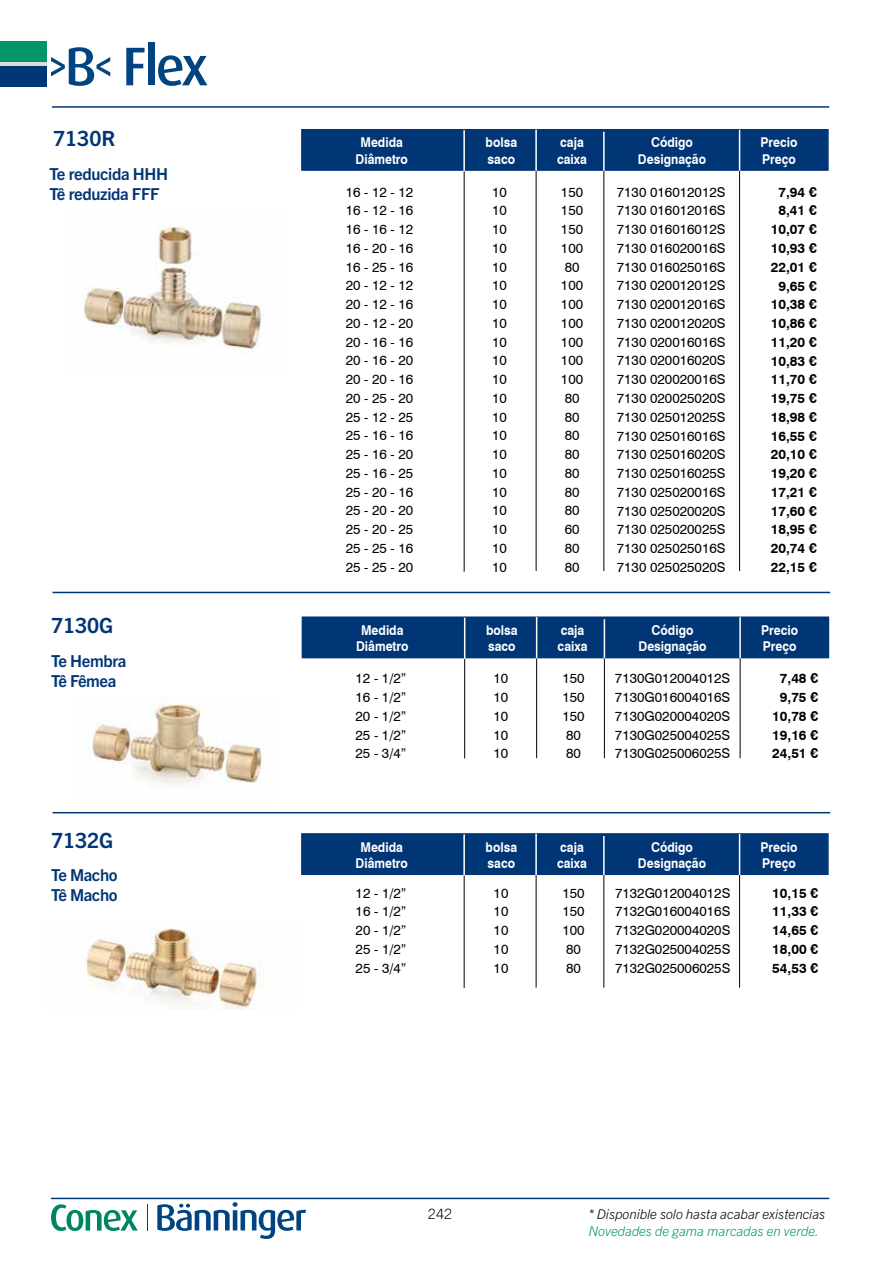
<style>
.page{position:relative;width:893px;height:1263px;background:#fff}
.page>*{position:absolute;margin:0;border:0;box-sizing:border-box;transform-origin:0 0}
.t1{font:700 21px "Trade Gothic Next LT Pro";color:#003576}
.t2{font:700 16.5px/19.8px "Trade Gothic Next LT Pro";letter-spacing:-.02em;color:#003576}
.t3{font:300 14.25px "Trade Gothic Next LT Pro";color:#000}
.t4{font:13.5px/18.8px "Swiss 721 BT";color:#000;text-align:justify}
.t5{font:700 13.5px/18.8px "Swiss 721 BT";color:#000;text-align:center}
.t6{font:700 13.5px/16.2px "Swiss 721 BT";color:#fff;scale:.9 1}
.t7{font:italic 300 13.5px "Trade Gothic Next LT Pro";color:#000}
.t8{font:italic 300 13.5px "Trade Gothic Next LT Pro";color:#00966b}
</style>
<div class="page">
<div style="left:0;top:61px;width:47px;height:8px;background:#d9dadb"></div>
<div style="left:0;top:41px;width:47px;height:21px;background:#00966a"></div>
<div style="left:0;top:66px;width:47px;height:21px;background:#003576"></div>
<hr style="left:52px;top:106px;width:777px;height:2px;background:#003576">
<hr style="left:51px;top:1198px;width:778px;height:1px;background:#003576">
<svg style="left:51px;top:47px;width:59px;height:39px"></svg>
<svg style="left:126px;top:48px;width:19px;height:37px"></svg>
<div style="left:148px;top:43px;width:7px;height:42px;background:#004481"></div>
<svg style="left:158px;top:55px;width:49px;height:31px"></svg>
<svg style="left:157px;top:1202px;width:149px;height:37px"></svg>
<svg style="left:51px;top:1204px;width:87px;height:27px"></svg>
<svg style="left:147px;top:1204px;width:1px;height:27px"></svg>
<img style="left:84px;top:698px;width:179px;height:86px">
<hr style="left:53px;top:592px;width:777px;height:1px;background:#003576">
<hr style="left:53px;top:812px;width:777px;height:1px;background:#003576">
<img style="left:83px;top:226px;width:179px;height:123px">
<img style="left:82px;top:928px;width:181px;height:81px">
<hr style="left:536px;top:130px;width:1px;height:441px;background:#000">
<hr style="left:603px;top:134px;width:1px;height:437px;background:#000">
<hr style="left:739px;top:134px;width:1px;height:437px;background:#000">
<hr style="left:464px;top:130px;width:1px;height:442px;background:#000">
<div style="left:301px;top:129px;width:528px;height:42px;background:#003576;border:2px solid #003576"></div>
<hr style="left:535px;top:130px;width:2px;height:41px;background:#fff">
<hr style="left:603px;top:132px;width:2px;height:39px;background:#fff">
<hr style="left:739px;top:130px;width:1px;height:41px;background:#fff">
<hr style="left:463px;top:130px;width:2px;height:41px;background:#fff">
<hr style="left:536px;top:617px;width:1px;height:141px;background:#000">
<hr style="left:604px;top:619px;width:1px;height:139px;background:#000">
<hr style="left:740px;top:619px;width:1px;height:139px;background:#000">
<hr style="left:464px;top:617px;width:1px;height:141px;background:#000">
<div style="left:302px;top:616px;width:527px;height:42px;background:#003576;border:2px solid #003576"></div>
<hr style="left:536px;top:617px;width:1px;height:41px;background:#fff">
<hr style="left:604px;top:619px;width:1px;height:39px;background:#fff">
<hr style="left:739px;top:617px;width:2px;height:41px;background:#fff">
<hr style="left:464px;top:618px;width:1px;height:41px;background:#fff">
<hr style="left:536px;top:834px;width:1px;height:153px;background:#000">
<hr style="left:603px;top:835px;width:1px;height:152px;background:#000">
<hr style="left:739px;top:835px;width:1px;height:152px;background:#000">
<hr style="left:464px;top:834px;width:1px;height:154px;background:#000">
<div style="left:301px;top:833px;width:528px;height:42px;background:#003576;border:2px solid #003576"></div>
<hr style="left:535px;top:834px;width:2px;height:41px;background:#fff">
<hr style="left:603px;top:836px;width:2px;height:39px;background:#fff">
<hr style="left:739px;top:834px;width:1px;height:41px;background:#fff">
<hr style="left:463px;top:834px;width:2px;height:41px;background:#fff">
<h1 class="t1" style="left:53px;top:124px;width:64px">7130R</h1>
<p class="t2" style="left:50px;top:163px;width:120px">Te reducida HHH<br>Tê reduzida FFF</p>
<h1 class="t1" style="left:51px;top:610px;width:64px">7130G</h1>
<p class="t2" style="left:51px;top:650px;width:77px">Te Hembra<br>Tê Fêmea</p>
<h1 class="t1" style="left:51px;top:826px;width:64px">7132G</h1>
<p class="t2" style="left:51px;top:864px;width:68px">Te Macho<br>Tê Macho</p>
<p class="t6" style="left:356px;top:134px;width:60px;text-align:center">Medida<br>Diâmetro</p>
<p class="t6" style="left:486px;top:134px;width:37px">bolsa saco</p>
<p class="t6" style="left:557px;top:134px;width:35px">caja caixa</p>
<p class="t6" style="left:638px;top:134px;width:77px;text-align:center">Código<br>Designação</p>
<p class="t6" style="left:760px;top:134px;width:43px">Precio<br>Preço</p>
<p class="t4" style="left:346px;top:182px;width:69px">16 - 12 - 12<br>16 - 12 - 16<br>16 - 16 - 12<br>16 - 20 - 16<br>16 - 25 - 16<br>20 - 12 - 12<br>20 - 12 - 16<br>20 - 12 - 20<br>20 - 16 - 16<br>20 - 16 - 20<br>20 - 20 - 16<br>20 - 25 - 20<br>25 - 12 - 25<br>25 - 16 - 16<br>25 - 16 - 20<br>25 - 16 - 25<br>25 - 20 - 16<br>25 - 20 - 20<br>25 - 20 - 25<br>25 - 25 - 16<br>25 - 25 - 20</p>
<p class="t4" style="left:492px;top:182px;width:16px">10<br>10<br>10<br>10<br>10<br>10<br>10<br>10<br>10<br>10<br>10<br>10<br>10<br>10<br>10<br>10<br>10<br>10<br>10<br>10<br>10</p>
<p class="t4" style="left:561px;top:182px;width:24px;text-align:left">150<br>150<br>150<br>100<br>80<br>100<br>100<br>100<br>100<br>100<br>100<br>80<br>80<br>80<br>80<br>80<br>80<br>80<br>60<br>80<br>80</p>
<p class="t4" style="left:617px;top:182px;width:110px">7130 016012012S 7130 016012016S 7130 016016012S 7130 016020016S 7130 016025016S 7130 020012012S 7130 020012016S 7130 020012020S 7130 020016016S 7130 020016020S 7130 020020016S 7130 020025020S 7130 025012025S 7130 025016016S 7130 025016020S 7130 025016025S 7130 025020016S 7130 025020020S 7130 025020025S 7130 025025016S 7130 025025020S</p>
<p class="t5" style="left:771px;top:182px;width:47px">7,94 €<br>8,41 €<br>10,07 €<br>10,93 €<br>22,01 €<br>9,65 €<br>10,38 €<br>10,86 €<br>11,20 €<br>10,83 €<br>11,70 €<br>19,75 €<br>18,98 €<br>16,55 €<br>20,10 €<br>19,20 €<br>17,21 €<br>17,60 €<br>18,95 €<br>20,74 €<br>22,15 €</p>
<p class="t6" style="left:356px;top:622px;width:60px;text-align:center">Medida<br>Diâmetro</p>
<p class="t6" style="left:486px;top:622px;width:37px">bolsa saco</p>
<p class="t6" style="left:558px;top:622px;width:35px">caja caixa</p>
<p class="t6" style="left:638px;top:622px;width:77px;text-align:center">Código<br>Designação</p>
<p class="t6" style="left:761px;top:622px;width:43px">Precio<br>Preço</p>
<p class="t4" style="left:355px;top:669px;width:52px">12 - 1/2” 16 - 1/2” 20 - 1/2” 25 - 1/2” 25 - 3/4”</p>
<p class="t4" style="left:493px;top:669px;width:16px">10<br>10<br>10<br>10<br>10</p>
<p class="t4" style="left:562px;top:669px;width:24px;text-align:left">150<br>150<br>150<br>80<br>80</p>
<p class="t4" style="left:615px;top:669px;width:117px">7130G012004012S 7130G016004016S 7130G020004020S 7130G025004025S 7130G025006025S</p>
<p class="t5" style="left:772px;top:669px;width:47px">7,48 €<br>9,75 €<br>10,78 €<br>19,16 €<br>24,51 €</p>
<p class="t6" style="left:356px;top:838px;width:60px;text-align:center">Medida<br>Diâmetro</p>
<p class="t6" style="left:486px;top:838px;width:37px">bolsa saco</p>
<p class="t6" style="left:557px;top:838px;width:35px">caja caixa</p>
<p class="t6" style="left:638px;top:838px;width:77px;text-align:center">Código<br>Designação</p>
<p class="t6" style="left:760px;top:838px;width:43px">Precio<br>Preço</p>
<p class="t4" style="left:356px;top:883px;width:52px">12 - 1/2” 16 - 1/2” 20 - 1/2” 25 - 1/2” 25 - 3/4”</p>
<p class="t4" style="left:494px;top:883px;width:16px">10<br>10<br>10<br>10<br>10</p>
<p class="t4" style="left:562px;top:883px;width:24px;text-align:left">150<br>150<br>100<br>80<br>80</p>
<p class="t4" style="left:615px;top:883px;width:117px">7132G012004012S 7132G016004016S 7132G020004020S 7132G025004025S 7132G025006025S</p>
<p class="t5" style="left:772px;top:883px;width:47px;text-align:justify">10,15 € 11,33 € 14,65 € 18,00 € 54,53 €</p>
<p class="t3" style="left:428px;top:1204px;width:26px">242</p>
<p class="t7" style="left:588px;top:1205px;width:238px">* Disponible solo hasta acabar existencias</p>
<p class="t8" style="left:588px;top:1221px;width:232px">Novedades de gama marcadas en verde.</p>
</div>
